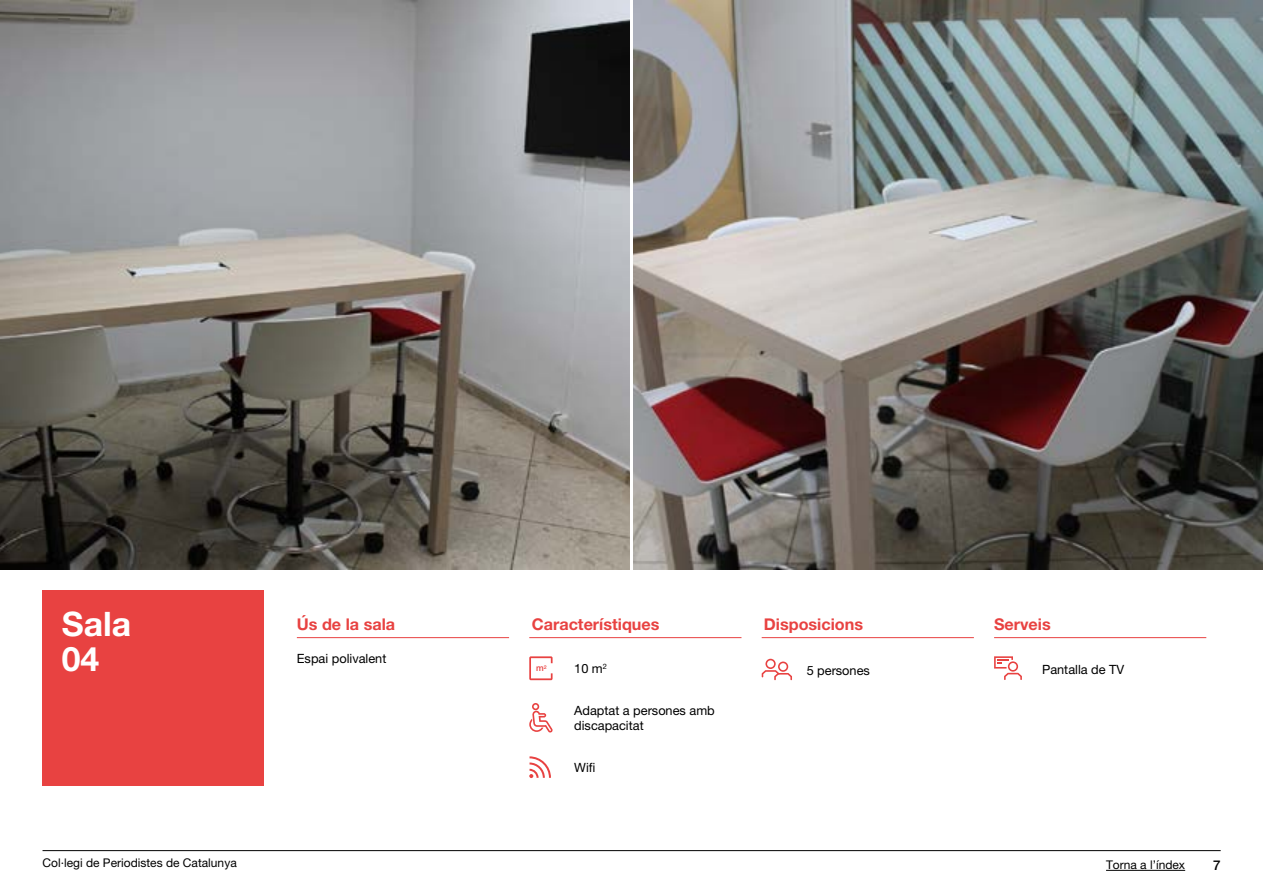
<style>
.page{position:relative;width:1263px;height:893px;background:#fff}
.page>*{position:absolute;margin:0;border:0;box-sizing:border-box;transform-origin:0 0}
.t1{font:700 33.75px/34.8px "Helvetica Neue LT Pro";color:#fff}
.t2{font:700 16.2px "Helvetica Neue LT Pro";color:#e84241}
.t3{font:500 13.5px "Helvetica Neue LT Pro";color:#000}
.t4{font:12.75px/15px "Helvetica Neue LT Pro";color:#000}
.t5{font:12px "Helvetica Neue LT Pro";color:#000}
.t6{font:500 8.85px "Helvetica Neue LT Pro";color:#e84241}
</style>
<div class="page">
<hr style="left:43px;top:850px;width:1178px;height:1px;background:#000">
<hr style="left:1106px;top:870px;width:79px;height:1px;background:#000">
<div style="left:43px;top:590px;width:221px;height:196px;background:#e84241"></div>
<img style="left:1px;top:0;width:629px;height:570px">
<img style="left:633px;top:0;width:630px;height:570px">
<svg style="left:529px;top:703px;width:24px;height:29px"></svg>
<svg style="left:529px;top:656px;width:23px;height:24px"></svg>
<svg style="left:529px;top:756px;width:22px;height:22px"></svg>
<hr style="left:297px;top:637px;width:212px;height:1px;background:#e84241">
<hr style="left:529px;top:637px;width:212px;height:1px;background:#e84241">
<hr style="left:762px;top:637px;width:212px;height:1px;background:#e84241">
<hr style="left:994px;top:637px;width:212px;height:1px;background:#e84241">
<svg style="left:762px;top:659px;width:30px;height:21px"></svg>
<svg style="left:994px;top:656px;width:28px;height:24px"></svg>
<h1 class="t1" style="left:62px;top:606px;width:71px">Sala<br>04</h1>
<p class="t2" style="left:297px;top:614px;width:100px">Ús de la sala</p>
<p class="t2" style="left:532px;top:614px;width:129px">Característiques</p>
<p class="t2" style="left:764px;top:614px;width:101px">Disposicions</p>
<p class="t2" style="left:994px;top:614px;width:58px">Serveis</p>
<p class="t4" style="left:807px;top:663px;width:65px">5 persones</p>
<p class="t4" style="left:1042px;top:661px;width:84px">Pantalla de TV</p>
<p class="t4" style="left:297px;top:651px;width:91px">Espai polivalent</p>
<p class="t4" style="left:574px;top:661px;width:34px">10 m<sup>2</sup></p>
<p class="t4" style="left:574px;top:703px;width:142px">Adaptat a persones amb discapacitat</p>
<p class="t4" style="left:574px;top:759px;width:23px">Wifi</p>
<p class="t6" style="left:536px;top:663px;width:12px">m<sup>2</sup></p>
<p class="t5" style="left:43px;top:855px;width:196px">Col·legi de Periodistes de Catalunya</p>
<p class="t5" style="left:1106px;top:858px;width:81px">Torna a l’índex</p>
<p class="t3" style="left:1213px;top:857px;width:9px">7</p>
</div>
